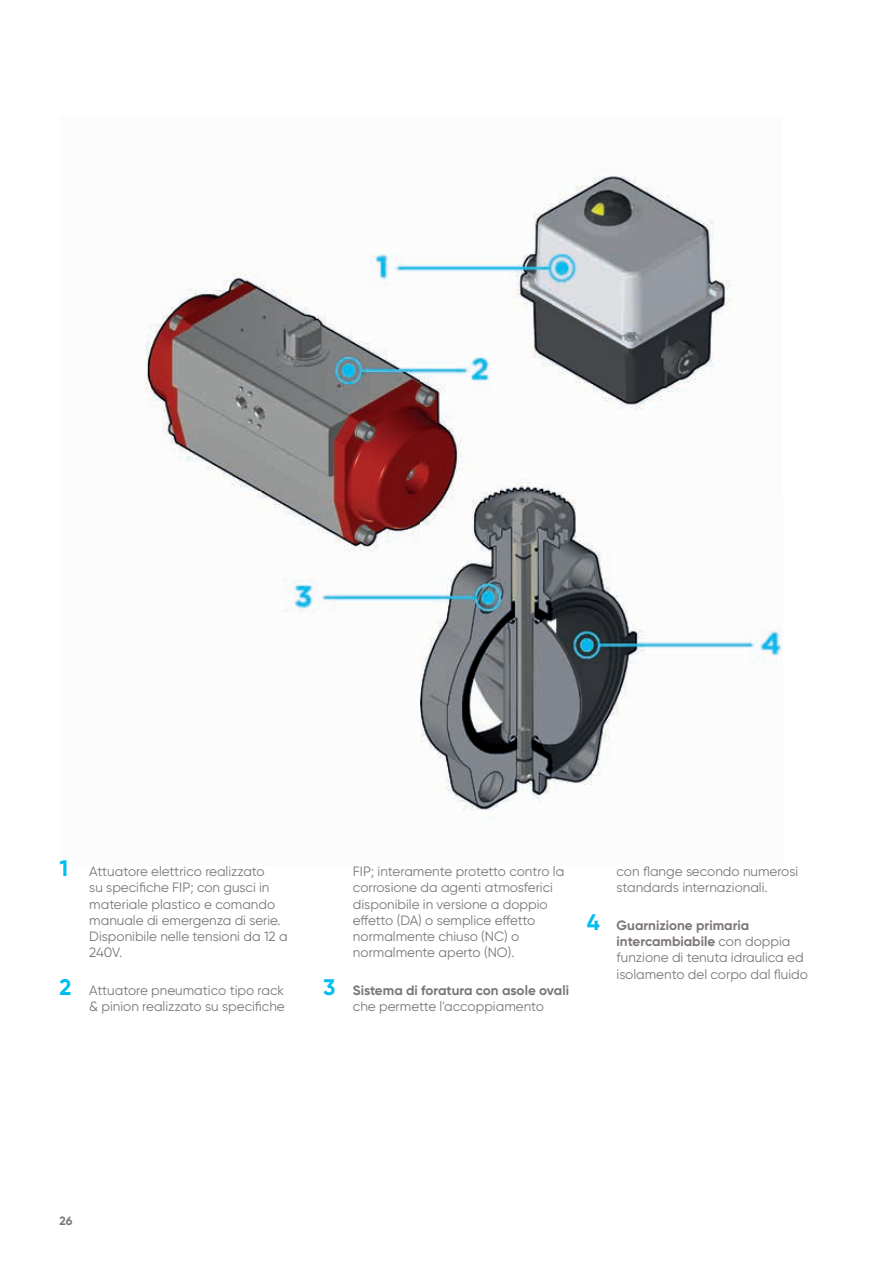
<style>
.page{position:relative;width:893px;height:1263px;background:#fff}
.page>*{position:absolute;margin:0;border:0;box-sizing:border-box;transform-origin:0 0}
.t1{font:13.5px/16.2px "Gilroy";color:#7c7775}
.t2{font:700 13.5px/16.2px "Gilroy";color:#7c7775;text-align:center}
.t3{font:700 12px "Gilroy";color:#7c7775}
.s1{font-weight:700;font-size:22.5px;color:#01bdf2}
.s2{font-size:22.5px;color:#01bdf2}
.s3{font-weight:400}
.s4{font-weight:700}
</style>
<div class="page">
<img style="left:145px;top:168px;width:638px;height:651px">
<p class="t1" style="left:89px;top:863px;width:200px;text-indent:-30px"><span class="s1">1</span> Attuatore elettrico realizzato<br>su specifiche FIP; con gusci in materiale plastico e comando manuale di emergenza di serie.<br>Disponibile nelle tensioni da 12 a<br>240V.</p>
<p class="t1" style="left:60px;top:982px;width:227px;text-align:right"><span class="s1">2</span> Attuatore pneumatico tipo rack &amp; pinion realizzato su specifiche</p>
<p class="t1" style="left:353px;top:863px;width:213px">FIP; interamente protetto contro la corrosione da agenti atmosferici disponibile in versione a doppio effetto (DA) o semplice effetto normalmente chiuso (NC) o normalmente aperto (NO).</p>
<p class="t2" style="left:323px;top:982px;width:247px"><span class="s2">3</span> Sistema di foratura con asole ovali <span class="s3">che permette l'accoppiamento</span></p>
<p class="t1" style="left:617px;top:863px;width:183px">con flange secondo numerosi standards internazionali.</p>
<p class="t1" style="left:617px;top:917px;width:193px;text-indent:-30px"><span class="s1">4</span> <span class="s4">Guarnizione primaria intercambiabile</span> con doppia funzione di tenuta idraulica ed isolamento del corpo dal fluido</p>
<p class="t3" style="left:60px;top:1213px;width:14px">26</p>
</div>
